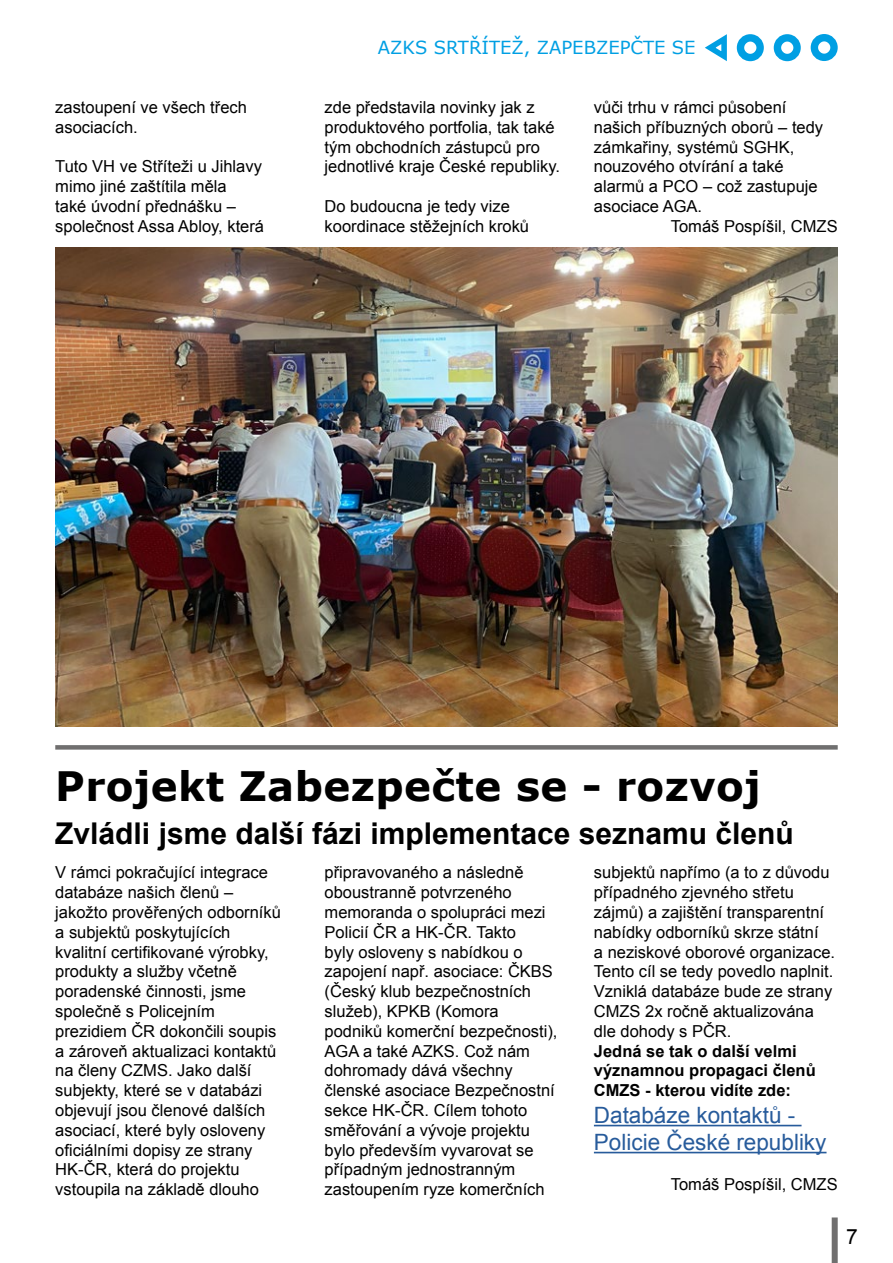
<style>
.page{position:relative;width:893px;height:1263px;background:#fff}
.page>*{position:absolute;margin:0;border:0;box-sizing:border-box;transform-origin:0 0}
.t1{font:700 40.5px "Verdana";letter-spacing:.01em;color:#000}
.t2{font:700 30px "Arial";color:#000}
.t3{font:22.5px/27px "Arial";color:#275b9b}
.t4{font:21px "Arial";color:#000}
.t5{font:18px "Verdana";color:#009fe3}
.t6{font:16.5px/19.8px "Arial";color:#000}
.t7{font:700 16.5px/19.8px "Arial";color:#000}
</style>
<div class="page">
<div style="left:832px;top:1217px;width:6px;height:46px;background:#706f6f"></div>
<div style="left:811px;top:34px;width:27px;height:27px;border:7px solid #009fe3;border-radius:50%"></div>
<div style="left:774px;top:34px;width:27px;height:27px;border:7px solid #009fe3;border-radius:50%"></div>
<div style="left:737px;top:34px;width:27px;height:27px;border:7px solid #009fe3;border-radius:50%"></div>
<svg style="left:705px;top:34px;width:22px;height:27px"></svg>
<img style="left:55px;top:248px;width:783px;height:478px">
<div style="left:55px;top:745px;width:783px;height:5px;background:#706f6f"></div>
<hr style="left:594px;top:1125px;width:207px;height:1px;background:#275b9b">
<hr style="left:594px;top:1152px;width:232px;height:1px;background:#275b9b">
<p class="t6" style="left:55px;top:97px;width:193px">zastoupení ve všech třech asociacích.</p>
<p class="t6" style="left:55px;top:157px;width:210px">Tuto VH ve Stříteži u Jihlavy mimo jiné zaštítila měla<br>také úvodní přednášku – společnost Assa Abloy, která</p>
<p class="t5" style="left:378px;top:36px;width:319px">AZKS SRTŘÍTEŽ, ZAPEBZEPČTE SE</p>
<p class="t6" style="left:325px;top:97px;width:237px">zde představila novinky jak z produktového portfolia, tak také tým obchodních zástupců pro jednotlivé kraje České republiky.</p>
<p class="t6" style="left:325px;top:196px;width:206px">Do budoucna je tedy vize koordinace stěžejních kroků</p>
<p class="t6" style="left:594px;top:97px;width:231px">vůči trhu v rámci působení našich příbuzných oborů – tedy zámkařiny, systémů SGHK, nouzového otvírání a také alarmů a PCO – což zastupuje asociace AGA.</p>
<p class="t6" style="left:671px;top:216px;width:168px">Tomáš Pospíšil, CMZS</p>
<p class="t1" style="left:55px;top:760px;width:707px">Projekt Zabezpečte se - rozvoj</p>
<p class="t2" style="left:55px;top:814px;width:740px">Zvládli jsme další fázi implementace seznamu členů</p>
<p class="t6" style="left:55px;top:863px;width:227px">V rámci pokračující integrace databáze našich členů – jakožto prověřených odborníků a subjektů poskytujících kvalitní certifikované výrobky, produkty a služby včetně poradenské činnosti, jsme společně s Policejním prezidiem ČR dokončili soupis a zároveň aktualizaci kontaktů na členy CZMS. Jako další subjekty, které se v databázi objevují jsou členové dalších asociací, které byly osloveny oficiálními dopisy ze strany<br>HK-ČR, která do projektu vstoupila na základě dlouho</p>
<p class="t6" style="left:325px;top:863px;width:234px">připravovaného a následně oboustranně potvrzeného memoranda o spolupráci mezi<br>Policií ČR a HK-ČR. Takto<br>byly osloveny s nabídkou o zapojení např. asociace: ČKBS (Český klub bezpečnostních služeb), KPKB (Komora podniků komerční bezpečnosti),<br>AGA a také AZKS. Což nám dohromady dává všechny členské asociace Bezpečnostní sekce HK-ČR. Cílem tohoto směřování a vývoje projektu bylo především vyvarovat se případným jednostranným zastoupením ryze komerčních</p>
<p class="t6" style="left:594px;top:863px;width:243px">subjektů napřímo (a to z důvodu případného zjevného střetu zájmů) a zajištění transparentní nabídky odborníků skrze státní<br>a neziskové oborové organizace.<br>Tento cíl se tedy povedlo naplnit.</p>
<p class="t6" style="left:594px;top:982px;width:240px">Vzniklá databáze bude ze strany<br>CMZS 2x ročně aktualizována dle dohody s PČR.</p>
<p class="t7" style="left:594px;top:1041px;width:223px">Jedná se tak o další velmi významnou propagaci členů<br>CMZS - kterou vidíte zde:</p>
<p class="t3" style="left:594px;top:1102px;width:234px">Databáze kontaktů -<br>Policie České republiky</p>
<p class="t6" style="left:671px;top:1174px;width:168px">Tomáš Pospíšil, CMZS</p>
<p class="t4" style="left:846px;top:1223px;width:13px">7</p>
</div>
